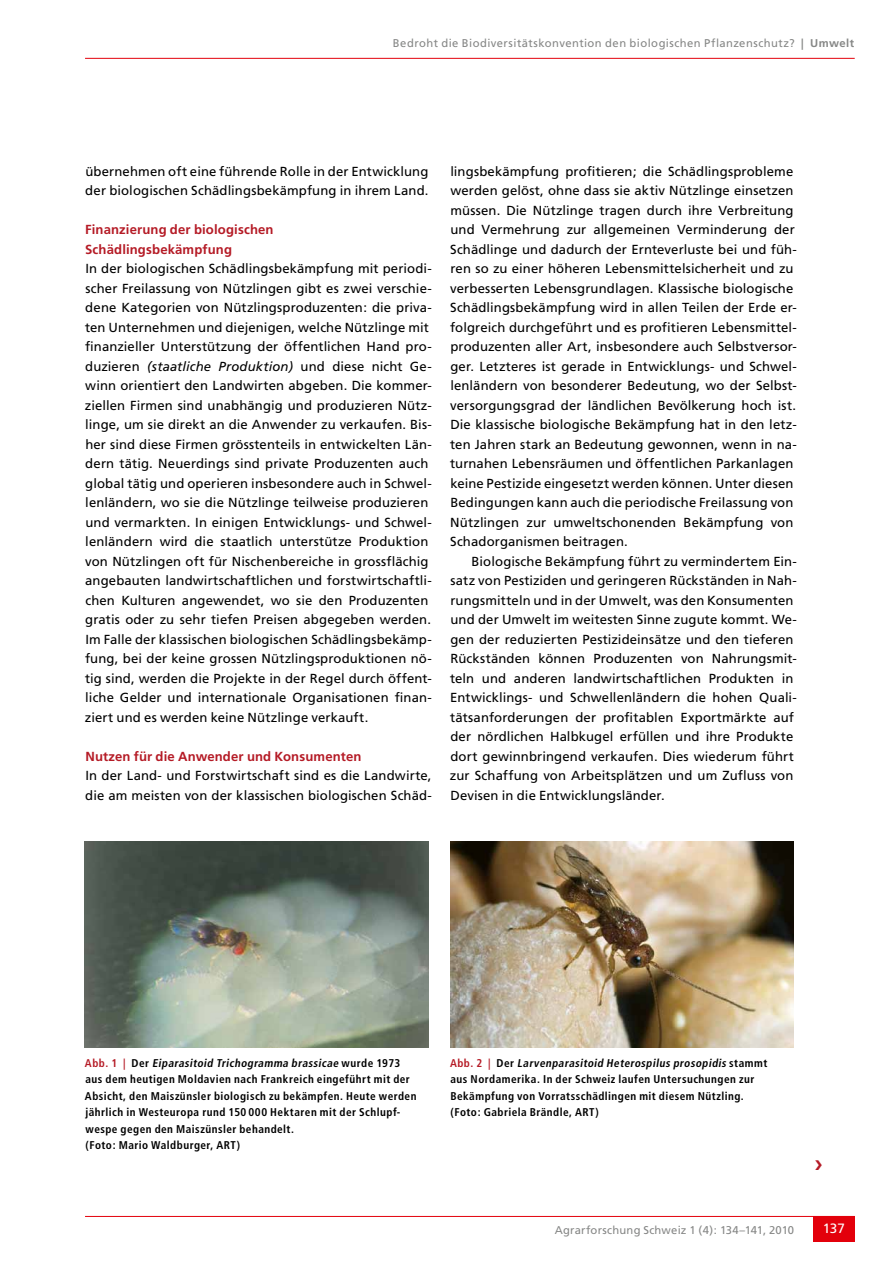
<style>
.page{position:relative;width:893px;height:1263px;background:#fff}
.page>*{position:absolute;margin:0;border:0;box-sizing:border-box;transform-origin:0 0}
.t1{font:13.5px "Frutiger";color:#fff}
.t2{font:13.2px/19.5px "Frutiger";letter-spacing:.01em;color:#000}
.t3{font:700 13.2px/19.5px "Frutiger";letter-spacing:.01em;color:#b51b26}
.t4{font:700 condensed 11.25px/16.5px "Frutiger";letter-spacing:.04em;color:#000}
.t5{font:11.25px "Frutiger";letter-spacing:.035em;color:#868786}
.t6{font:11.25px "Frutiger";letter-spacing:.015em;color:#868786}
.s1{font-weight:700}
.s2{font-style:italic}
.s3{color:#b51b26}
</style>
<div class="page">
<hr style="left:85px;top:1216px;width:770px;height:1px;background:#e3000b">
<div style="left:813px;top:1216px;width:42px;height:26px;background:#e3000b"></div>
<hr style="left:85px;top:58px;width:770px;height:1px;background:#e3000b">
<img style="left:85px;top:841px;width:344px;height:206px">
<img style="left:450px;top:841px;width:344px;height:206px">
<p class="t5" style="left:393px;top:36px;width:463px">Bedroht die Biodiversitätskonvention den biologischen Pflanzenschutz? <span class="s1">| Umwelt</span></p>
<p class="t2" style="left:85px;top:161px;width:345px">übernehmen oft eine führende Rolle in der Entwicklung der biologischen Schädlingsbekämpfung in ihrem Land.</p>
<p class="t3" style="left:85px;top:220px;width:190px">Finanzierung der biologischen<br>Schädlingsbekämpfung</p>
<p class="t2" style="left:85px;top:259px;width:348px">In der biologischen Schädlingsbekämpfung mit periodi&shy;scher Freilassung von Nützlingen gibt es zwei verschie&shy;dene Kategorien von Nützlingsproduzenten: die priva&shy;ten Unternehmen und diejenigen, welche Nützlinge mit finanzieller Unterstützung der öffentlichen Hand pro&shy;duzieren <span class="s2">(staatliche Produktion)</span> und diese nicht Ge&shy;winn orientiert den Landwirten abgeben. Die kommer&shy;ziellen Firmen sind unabhängig und produzieren Nütz&shy;linge, um sie direkt an die Anwender zu verkaufen. Bis&shy;her sind diese Firmen grösstenteils in entwickelten Län&shy;dern tätig. Neuerdings sind private Produzenten auch global tätig und operieren insbesondere auch in Schwel&shy;lenländern, wo sie die Nützlinge teilweise produzieren und vermarkten. In einigen Entwicklungs- und Schwel&shy;lenländern wird die staatlich unterstütze Produktion von Nützlingen oft für Nischenbereiche in grossflächig angebauten landwirtschaftlichen und forstwirtschaftli&shy;chen Kulturen angewendet, wo sie den Produzenten gratis oder zu sehr tiefen Preisen abgegeben werden.<br>Im Falle der klassischen biologischen Schädlingsbekämp&shy;fung, bei der keine grossen Nützlingsproduktionen nö&shy;tig sind, werden die Projekte in der Regel durch öffent&shy;liche Gelder und internationale Organisationen finan&shy;ziert und es werden keine Nützlinge verkauft.</p>
<p class="t3" style="left:85px;top:746px;width:278px">Nutzen für die Anwender und Konsumenten</p>
<p class="t2" style="left:85px;top:766px;width:348px">In der Land- und Forstwirtschaft sind es die Landwirte, die am meisten von der klassischen biologischen Schäd-</p>
<p class="t2" style="left:450px;top:161px;width:348px">lingsbekämpfung profitieren; die Schädlingsprobleme werden gelöst, ohne dass sie aktiv Nützlinge einsetzen müssen. Die Nützlinge tragen durch ihre Verbreitung und Vermehrung zur allgemeinen Verminderung der Schädlinge und dadurch der Ernteverluste bei und füh&shy;ren so zu einer höheren Lebensmittelsicherheit und zu verbesserten Lebensgrundlagen. Klassische biologische Schädlingsbekämpfung wird in allen Teilen der Erde er&shy;folgreich durchgeführt und es profitieren Lebensmittel&shy;produzenten aller Art, insbesondere auch Selbstversor&shy;ger. Letzteres ist gerade in Entwicklungs- und Schwel&shy;lenländern von besonderer Bedeutung, wo der Selbst&shy;versorgungsgrad der ländlichen Bevölkerung hoch ist.<br>Die klassische biologische Bekämpfung hat in den letz&shy;ten Jahren stark an Bedeutung gewonnen, wenn in na&shy;turnahen Lebensräumen und öffentlichen Parkanlagen keine Pestizide eingesetzt werden können. Unter diesen Bedingungen kann auch die periodische Freilassung von Nützlingen zur umweltschonenden Bekämpfung von Schadorganismen beitragen.</p>
<p class="t2" style="left:450px;top:551px;width:348px;text-indent:22px">Biologische Bekämpfung führt zu vermindertem Ein&shy;satz von Pestiziden und geringeren Rückständen in Nah&shy;rungsmitteln und in der Umwelt, was den Konsumenten und der Umwelt im weitesten Sinne zugute kommt. We&shy;gen der reduzierten Pestizideinsätze und den tieferen Rückständen können Produzenten von Nahrungsmit&shy;teln und anderen landwirtschaftlichen Produkten in Entwicklings- und Schwellenländern die hohen Quali&shy;tätsanforderungen der profitablen Exportmärkte auf der nördlichen Halbkugel erfüllen und ihre Produkte dort gewinnbringend verkaufen. Dies wiederum führt zur Schaffung von Arbeitsplätzen und um Zufluss von Devisen in die Entwicklungsländer.</p>
<p class="t4" style="left:85px;top:1055px;width:333px"><span class="s3">A b b . 1 |</span> D e r <span class="s2">Eiparasitoid Trichogramma brassicae</span> w u r d e 19 7 3 aus dem heutigen Moldavien nach Frankreich eingeführt mit der Absicht, den Maiszünsler biologisch zu bekämpfen. Heute werden jährlich in Westeuropa rund 150 000 Hektaren mit der Schlupf&shy;wespe gegen den Maiszünsler behandelt.<br>(Foto: Mario Waldburger, ART)</p>
<p class="t4" style="left:450px;top:1055px;width:319px"><span class="s3">A b b . 2 |</span> D e r <span class="s2">Larvenparasitoid Heterospilus prosopidis</span> s t a m m t aus Nordamerika. In der Schweiz laufen Untersuchungen zur Bekämpfung von Vorratsschädlingen mit diesem Nützling. (Foto: Gabriela Brändle, ART)</p>
<p class="t6" style="left:555px;top:1223px;width:241px">Agrarforschung Schweiz 1 (4): 134–141, 2010</p>
<p class="t1" style="left:823px;top:1221px;width:24px">137</p>
</div>
